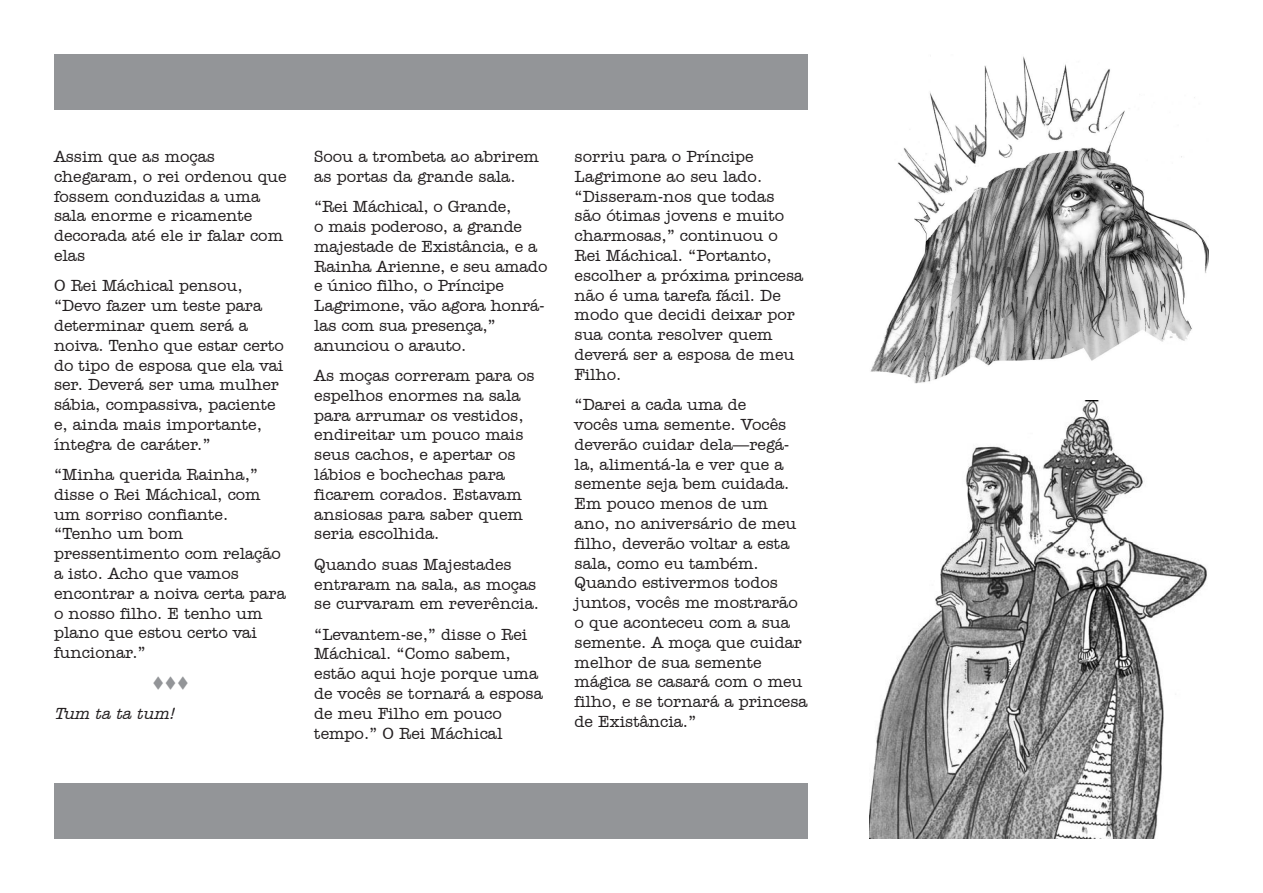
<style>
.page{position:relative;width:1263px;height:893px;background:#fff}
.page>*{position:absolute;margin:0;border:0;box-sizing:border-box;transform-origin:0 0}
.t1{font:500 16.5px/19.8px "Amer Typewriter IT Cby BT";color:#231f20}
.t2{font:italic 500 16.5px "Amer Typewriter IT Cby BT";color:#231f20}
.t3{font:16.5px "Wingdings";color:#939598}
</style>
<div class="page">
<img style="left:870px;top:56px;width:339px;height:328px">
<img style="left:869px;top:400px;width:338px;height:439px">
<div style="left:54px;top:54px;width:754px;height:56px;background:#939598"></div>
<div style="left:54px;top:783px;width:754px;height:56px;background:#939598"></div>
<p class="t1" style="left:54px;top:146px;width:234px">Assim que as moças chegaram, o rei ordenou que fossem conduzidas a uma sala enorme e ricamente decorada até ele ir falar com elas</p>
<p class="t1" style="left:54px;top:276px;width:231px">O Rei Máchical pensou, “Devo fazer um teste para determinar quem será a noiva. Tenho que estar certo do tipo de esposa que ela vai ser. Deverá ser uma mulher sábia, compassiva, paciente e, ainda mais importante, íntegra de caráter.”</p>
<p class="t1" style="left:54px;top:464px;width:233px">“Minha querida Rainha,” disse o Rei Máchical, com um sorriso confiante. “Tenho um bom pressentimento com relação a isto. Acho que vamos encontrar a noiva certa para o nosso filho. E tenho um plano que estou certo vai funcionar.”</p>
<p class="t3" style="left:152px;top:674px;width:38px">▼▼▼</p>
<p class="t2" style="left:54px;top:703px;width:127px">Tum tatatum!</p>
<p class="t1" style="left:314px;top:146px;width:226px">Soou a trombeta ao abrirem as portas da grande sala.</p>
<p class="t1" style="left:314px;top:196px;width:235px">“Rei Máchical, o Grande,<br>o mais poderoso, a grande majestade de Existância, e a<br>Rainha Arienne, e seu amado e único filho, o Príncipe<br>Lagrimone, vão agora honrá&shy;las com sua presença,” anunciou o arauto.</p>
<p class="t1" style="left:314px;top:365px;width:222px">As moças correram para os espelhos enormes na sala para arrumar os vestidos, endireitar um pouco mais seus cachos, e apertar os lábios e bochechas para ficarem corados. Estavam ansiosas para saber quem seria escolhida.</p>
<p class="t1" style="left:314px;top:554px;width:226px">Quando suas Majestades entraram na sala, as moças se curvaram em reverência.</p>
<p class="t1" style="left:314px;top:624px;width:230px">“Levantem-se,” disse o Rei<br>Máchical. “Como sabem, estão aqui hoje porque uma de vocês se tornará a esposa de meu Filho em pouco tempo.” O Rei Máchical</p>
<p class="t1" style="left:575px;top:146px;width:230px">sorriu para o Príncipe<br>Lagrimone ao seu lado. “Disseram-nos que todas são ótimas jovens e muito charmosas,” continuou o<br>Rei Máchical. “Portanto, escolher a próxima princesa não é uma tarefa fácil. De modo que decidi deixar por sua conta resolver quem deverá ser a esposa de meu<br>Filho.</p>
<p class="t1" style="left:575px;top:394px;width:234px">“Darei a cada uma de<br>vocês uma semente. Vocês deverão cuidar dela—regá&shy;la, alimentá-la e ver que a semente seja bem cuidada.<br>Em pouco menos de um<br>ano, no aniversário de meu filho, deverão voltar a esta sala, como eu também.<br>Quando estivermos todos juntos, vocês me mostrarão o que aconteceu com a sua semente. A moça que cuidar melhor de sua semente mágica se casará com o meu filho, e se tornará a princesa de Existância.”</p>
</div>
